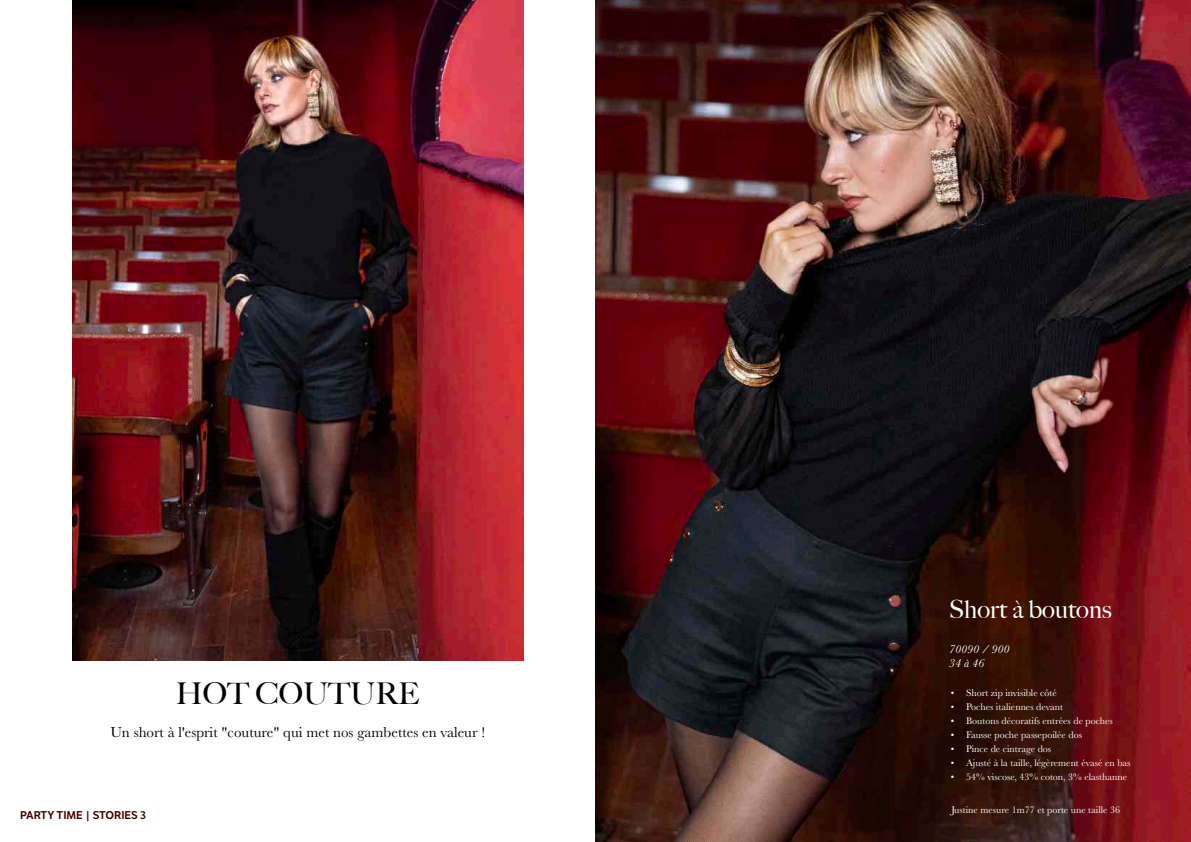
<style>
.page{position:relative;width:1191px;height:842px;background:#fff}
.page>*{position:absolute;margin:0;border:0;box-sizing:border-box;transform-origin:0 0}
.t1{font:500 30px "Big Caslon";color:#000}
.t2{font:500 25px "Big Caslon";color:#fff}
.t3{font:15px "Baskerville";color:#000}
.t4{font:italic 12px/14.4px "Baskerville";color:#fff}
.t5{font:11px "LFT Etica SB";color:#430000}
.t6{font:10px "Baskerville";color:#fff}
</style>
<div class="page">
<img style="left:72px;top:0;width:451px;height:660px">
<img style="left:595px;top:0;width:596px;height:842px">
<h1 class="t1" style="left:176px;top:676px;width:245px">HOT COUTURE</h1>
<h3 class="t3" style="left:110px;top:724px;width:376px">Un short à l'esprit "couture" qui met nos gambettes en valeur !</h3>
<p class="t5" style="left:20px;top:809px;width:128px">PARTY TIME | STORIES 3</p>
<h2 class="t2" style="left:949px;top:595px;width:164px">Short à boutons</h2>
<p class="t4" style="left:949px;top:642px;width:62px">70090 / 900<br>34 à 46</p>
<p class="t6" style="left:951px;top:687px;width:107px">• Short zip invisible côté</p>
<p class="t6" style="left:951px;top:701px;width:114px">• Poches italiennes devant</p>
<p class="t6" style="left:951px;top:715px;width:163px">• Boutons décoratifs entrées de poches</p>
<p class="t6" style="left:951px;top:729px;width:133px">• Fausse poche passepoilée dos</p>
<p class="t6" style="left:951px;top:743px;width:102px">• Pince de cintrage dos</p>
<p class="t6" style="left:951px;top:757px;width:181px">• Ajusté à la taille, légèrement évasé en bas</p>
<p class="t6" style="left:951px;top:771px;width:178px">• 54% viscose, 43% coton, 3% elasthanne</p>
<p class="t6" style="left:951px;top:804px;width:170px">Justine mesure 1m77 et porte une taille 36</p>
</div>
